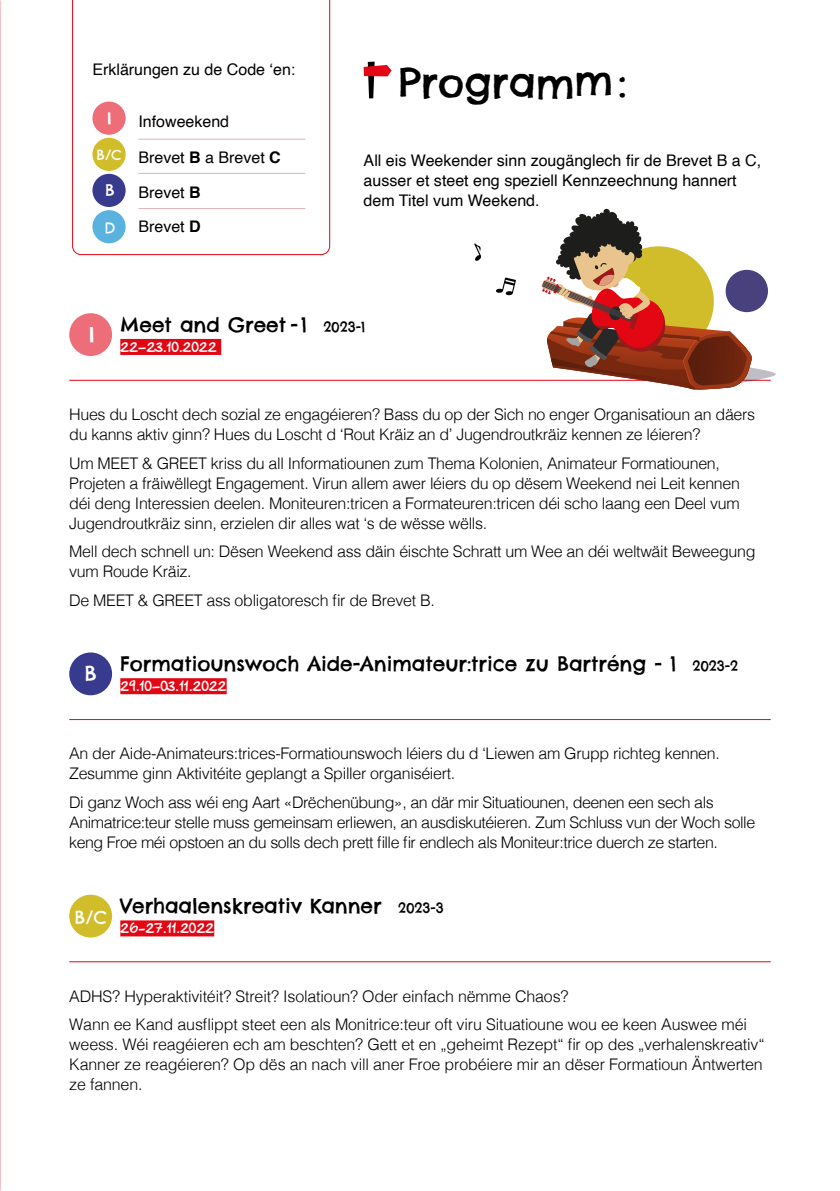
<style>
.page{position:relative;width:840px;height:1191px;background:#fff}
.page>*{position:absolute;margin:0;border:0;box-sizing:border-box;transform-origin:0 0}
.t1{font:40px "Chelsea Market Pro";color:#000}
.t2{font:20.6px "Chelsea Market Pro";color:#fff}
.t3{font:20px "Chelsea Market Pro";color:#000}
.t4{font:18px "Chelsea Market Pro";color:#fff}
.t5{font:300 16px/20px "Helvetica";letter-spacing:-.02em;color:#000}
.t6{font:16px/20px "Helvetica";color:#000}
.t7{font:16px "Hand Of Sean Pro";letter-spacing:-.01em;color:#fff}
.t8{font:16px "Chelsea Market Pro";color:#fff}
.t9{font:14px "Chelsea Market Pro";color:#fff}
.s1{font-weight:700}
.s2{font-size:14px}
</style>
<div class="page">
<svg style="left:363px;top:62px;width:28px;height:36px"></svg>
<svg style="left:72px;top:0;width:258px;height:255px"></svg>
<div style="left:92px;top:138px;width:33px;height:33px;background:#d1bc29;border-radius:50%"></div>
<div style="left:92px;top:210px;width:33px;height:33px;background:#59b3de;border-radius:50%"></div>
<div style="left:92px;top:174px;width:33px;height:33px;background:#383b8d;border-radius:50%"></div>
<hr style="left:138px;top:139px;width:167px;height:1px;background:#931819">
<hr style="left:138px;top:173px;width:167px;height:1px;background:#931819">
<hr style="left:138px;top:208px;width:167px;height:1px;background:#931819">
<hr style="left:69px;top:380px;width:701px;height:1px;background:#e30613">
<div style="left:120px;top:339px;width:101px;height:16px;background:#e30613"></div>
<div style="left:69px;top:313px;width:43px;height:43px;background:#ed6e79;border-radius:50%"></div>
<div style="left:120px;top:678px;width:106px;height:16px;background:#e30613"></div>
<div style="left:69px;top:652px;width:43px;height:43px;background:#383b8d;border-radius:50%"></div>
<div style="left:120px;top:920px;width:94px;height:16px;background:#e30613"></div>
<div style="left:69px;top:894px;width:43px;height:43px;background:#d1bc29;border-radius:50%"></div>
<hr style="left:69px;top:719px;width:701px;height:1px;background:#e30613">
<hr style="left:69px;top:961px;width:701px;height:1px;background:#e30613">
<div style="left:92px;top:102px;width:33px;height:33px;background:#ed6e79;border-radius:50%"></div>
<svg style="left:541px;top:208px;width:234px;height:182px"></svg>
<svg style="left:496px;top:277px;width:19px;height:18px"></svg>
<svg style="left:474px;top:243px;width:7px;height:18px"></svg>
<p class="t6" style="left:92px;top:60px;width:204px">Erklärungen zu de Code ‘en:</p>
<p class="t8" style="left:107px;top:108px;width:6px">I</p>
<p class="t9" style="left:97px;top:146px;width:26px">B/C</p>
<p class="t8" style="left:105px;top:180px;width:11px">B</p>
<p class="t8" style="left:104px;top:218px;width:12px">D</p>
<p class="t6" style="left:138px;top:112px;width:92px">Infoweekend</p>
<p class="t6" style="left:138px;top:141px;width:144px;line-height:34.6px">Brevet <span class="s1">B</span> a Brevet <span class="s1">C<br></span>Brevet <span class="s1">B</span></p>
<p class="t6" style="left:138px;top:217px;width:64px">Brevet <span class="s1">D</span></p>
<h1 class="t1" style="left:398px;top:57px;width:229px">Programm:</h1>
<p class="t6" style="left:363px;top:151px;width:399px">All eis Weekender sinn zougänglech fir de Brevet B a C, ausser et steet eng speziell Kennzeechnung hannert dem Titel vum Weekend.</p>
<p class="t2" style="left:89px;top:321px;width:7px">I</p>
<p class="t3" style="left:120px;top:312px;width:246px">Meet and Greet - 1 <span class="s2">2023-1</span></p>
<p class="t7" style="left:120px;top:336px;width:98px">22–23.10.2022</p>
<p class="t5" style="left:69px;top:403px;width:687px">Hues du Loscht dech sozial ze engagéieren? Bass du op der Sich no enger Organisatioun an däers du kanns aktiv ginn? Hues du Loscht d ‘Rout Kräiz an d’ Jugendroutkräiz kennen ze léieren?</p>
<p class="t5" style="left:69px;top:452px;width:672px">Um MEET &amp; GREET kriss du all Informatiounen zum Thema Kolonien, Animateur Formatiounen, Projeten a fräiwëllegt Engagement. Virun allem awer léiers du op dësem Weekend nei Leit kennen déi deng Interessien deelen. Moniteuren:tricen a Formateuren:tricen déi scho laang een Deel vum Jugendroutkräiz sinn, erzielen dir alles wat ‘s de wësse wëlls.</p>
<p class="t5" style="left:69px;top:540px;width:687px">Mell dech schnell un: Dësen Weekend ass däin éischte Schratt um Wee an déi weltwäit Beweegung vum Roude Kräiz.</p>
<p class="t5" style="left:69px;top:589px;width:367px">De MEET &amp; GREET ass obligatoresch fir de Brevet B.</p>
<p class="t2" style="left:84px;top:660px;width:14px">B</p>
<p class="t3" style="left:120px;top:651px;width:619px">Formatiounswoch Aide-Animateur:trice zu Bartréng - 1 <span class="s2">2023-2</span></p>
<p class="t7" style="left:120px;top:676px;width:108px">29.10–03.11.2022</p>
<p class="t5" style="left:69px;top:742px;width:651px">An der Aide-Animateurs:trices-Formatiounswoch léiers du d ‘Liewen am Grupp richteg kennen.<br>Zesumme ginn Aktivitéite geplangt a Spiller organiséiert.</p>
<p class="t5" style="left:69px;top:791px;width:687px">Di ganz Woch ass wéi eng Aart «Drëchenübung», an där mir Situatiounen, deenen een sech als<br>Animatrice:teur stelle muss gemeinsam erliewen, an ausdiskutéieren. Zum Schluss vun der Woch solle keng Froe méi opstoen an du solls dech prett fille fir endlech als Moniteur:trice duerch ze starten.</p>
<p class="t4" style="left:75px;top:905px;width:34px">B/C</p>
<p class="t3" style="left:120px;top:893px;width:325px">Verhaalenskreativ Kanner <span class="s2">2023-3</span></p>
<p class="t7" style="left:120px;top:918px;width:95px">26-27.11.2022</p>
<p class="t5" style="left:69px;top:980px;width:678px;line-height:28.6px">ADHS? Hyperaktivitéit? Streit? Isolatioun? Oder einfach nëmme Chaos?<br>Wann ee Kand ausflippt steet een als Monitrice:teur oft viru Situatioune wou ee keen Auswee méi</p>
<p class="t5" style="left:69px;top:1033px;width:696px;text-align:justify">weess. Wéi reagéieren ech am beschten? Gett et en „geheimt Rezept“ fir op des „verhalenskreativ“ Kanner ze reagéieren? Op dës an nach vill aner Froe probéiere mir an dëser Formatioun Äntwerten ze fannen.</p>
</div>
